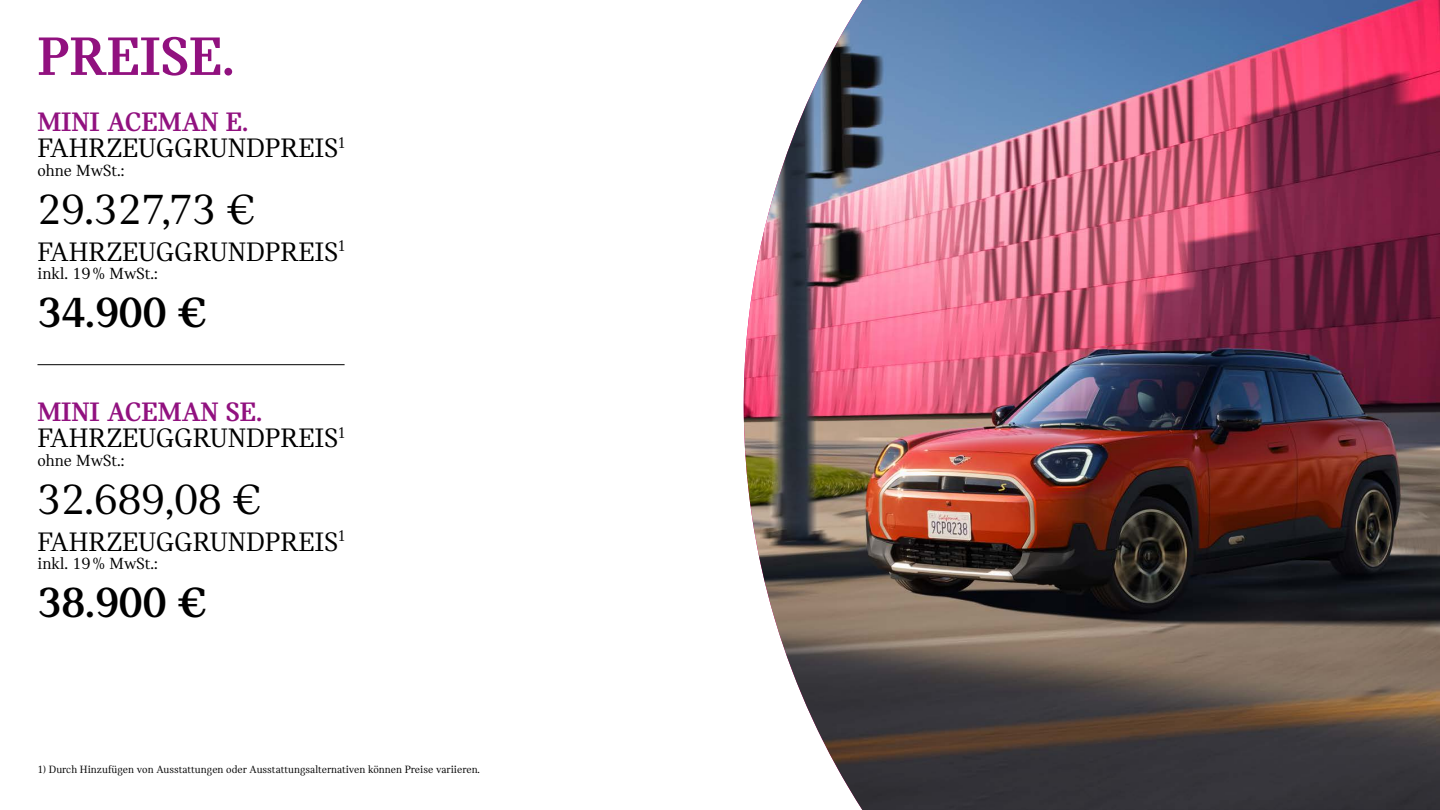
<style>
.page{position:relative;width:1440px;height:810px;background:#fff}
.page>*{position:absolute;margin:0;border:0;box-sizing:border-box;transform-origin:0 0}
.Headline_77pt{font:57.75px "MINI Serif Headline";color:#91117f}
.Headline_Regular_77pt{font:45px "MINI Serif";color:#000}
.Headline_Regular_77pt-2{font:700 45px "MINI Serif";color:#000}
.Headline_Regular_38pt{font:28.5px "MINI Serif";color:#000}
.Copy_white_left_23pt{font:28.5px "MINI Serif";color:#000}
.Headline_38pt{font:28.5px "MINI Serif Headline";color:#91117f}
.Copy_white_left_23pt-2{font:17.25px "MINI Serif";color:#000}
.Notes_white_13pt{font:11.25px "MINI Serif";color:#000}
</style>
<div class="page">
<img style="left:744px;top:0;width:696px;height:810px">
<hr style="left:38px;top:364px;width:307px;height:1px;background:#000">
<p class="Headline_77pt" style="left:38px;top:24px;width:199px">PREISE.</p>
<p class="Headline_38pt" style="left:38px;top:106px;width:212px">MINI ACEMAN E.</p>
<p class="Headline_Regular_38pt" style="left:38px;top:132px;width:309px">FAHRZEUGGRUNDPREIS<sup>1</sup></p>
<p class="Copy_white_left_23pt-2" style="left:38px;top:161px;width:88px">ohne MwSt.:</p>
<p class="Headline_Regular_77pt" style="left:38px;top:184px;width:219px">29.327,73 €</p>
<p class="Copy_white_left_23pt" style="left:38px;top:236px;width:309px">FAHRZEUGGRUNDPREIS<sup>1</sup></p>
<p class="Copy_white_left_23pt-2" style="left:38px;top:264px;width:122px">inkl. 19% MwSt.:</p>
<p class="Headline_Regular_77pt-2" style="left:38px;top:288px;width:171px">34.900 €</p>
<p class="Headline_38pt" style="left:38px;top:396px;width:226px">MINI ACEMAN SE.</p>
<p class="Headline_Regular_38pt" style="left:38px;top:422px;width:309px">FAHRZEUGGRUNDPREIS<sup>1</sup></p>
<p class="Copy_white_left_23pt-2" style="left:38px;top:451px;width:88px">ohne MwSt.:</p>
<p class="Headline_Regular_77pt" style="left:38px;top:474px;width:225px">32.689,08 €</p>
<p class="Copy_white_left_23pt" style="left:38px;top:526px;width:309px">FAHRZEUGGRUNDPREIS<sup>1</sup></p>
<p class="Copy_white_left_23pt-2" style="left:38px;top:554px;width:122px">inkl. 19% MwSt.:</p>
<p class="Headline_Regular_77pt-2" style="left:38px;top:578px;width:171px">38.900 €</p>
<p class="Notes_white_13pt" style="left:38px;top:763px;width:444px">1) Durch Hinzufügen von Ausstattungen oder Ausstattungsalternativen können Preise variieren.</p>
</div>
